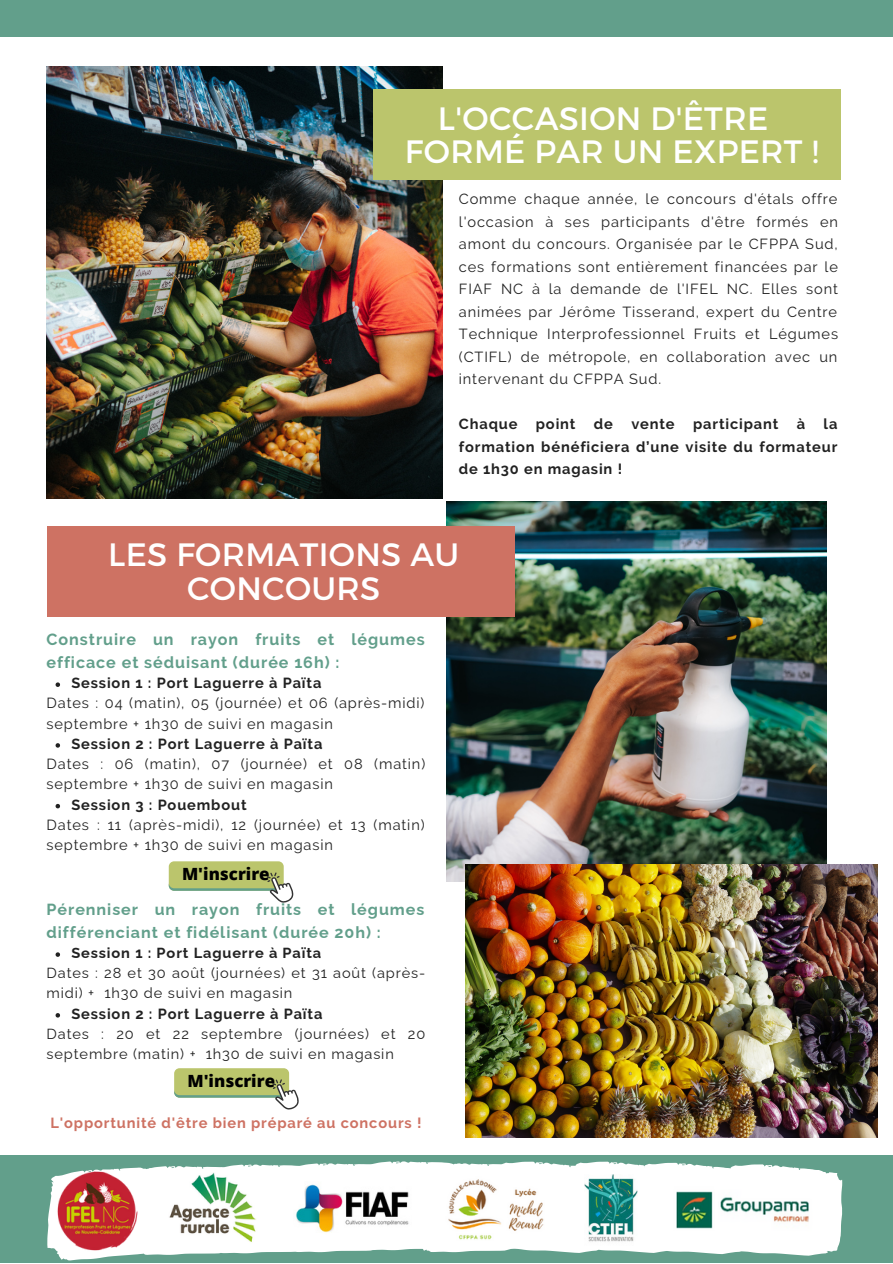
<style>
.page{position:relative;width:893px;height:1264px;background:#fff}
.page>*{position:absolute;margin:0;border:0;box-sizing:border-box;transform-origin:0 0}
.t1{font:32.25px/33.8px "Montserrat";letter-spacing:.01em;color:#fff;text-align:center}
.t2{font:800 16.8px "Open Sans";color:#000}
.t3{font:700 16.05px/22.5px "Raleway";letter-spacing:.06em;color:#629f8b}
.t4{font:14.55px/22.5px "Raleway";letter-spacing:.06em;color:#222}
.t5{font:700 14.55px/22.5px "Raleway";letter-spacing:.06em;color:#222;text-align:justify}
.t6{font:700 14.55px "Raleway";letter-spacing:.06em;color:#ce7263}
</style>
<div class="page">
<div style="left:0;top:0;width:892px;height:37px;background:#629f8b"></div>
<img style="left:47px;top:67px;width:395px;height:432px">
<img style="left:446px;top:501px;width:380px;height:380px">
<div style="left:373px;top:89px;width:468px;height:90px;background:#bbc56c"></div>
<div style="left:47px;top:526px;width:467px;height:90px;background:#ce7263"></div>
<img style="left:465px;top:864px;width:412px;height:273px">
<svg style="left:56px;top:682px;width:4px;height:5px"></svg>
<svg style="left:56px;top:743px;width:4px;height:4px"></svg>
<svg style="left:56px;top:804px;width:4px;height:4px"></svg>
<svg style="left:56px;top:952px;width:4px;height:4px"></svg>
<svg style="left:56px;top:1013px;width:4px;height:4px"></svg>
<div style="left:0;top:1155px;width:892px;height:107px;background:#629f8b"></div>
<svg style="left:47px;top:1161px;width:796px;height:100px"></svg>
<img style="left:168px;top:1172px;width:89px;height:72px">
<img style="left:52px;top:1166px;width:90px;height:89px">
<div style="left:169px;top:861px;width:115px;height:29px;background:#bbc56c;border-radius:5px"></div>
<svg style="left:169px;top:872px;width:124px;height:30px"></svg>
<div style="left:174px;top:1068px;width:115px;height:29px;background:#bbc56c;border-radius:5px"></div>
<svg style="left:174px;top:1079px;width:125px;height:30px"></svg>
<p class="t1" style="left:405px;top:100px;width:415px">L'OCCASION D'ÊTRE<br>FORMÉ PAR UN EXPERT !</p>
<p class="t4" style="left:459px;top:188px;width:380px;text-align:justify">Comme chaque année, le concours d'étals offre l'occasion à ses participants d'être formés en amont du concours. Organisée par le CFPPA Sud, ces formations sont entièrement financées par le FIAF NC à la demande de l'IFEL NC. Elles sont animées par Jérôme Tisserand, expert du Centre Technique Interprofessionnel Fruits et Légumes (CTIFL) de métropole, en collaboration avec un intervenant du CFPPA Sud.</p>
<p class="t5" style="left:459px;top:412px;width:60px">Chaque</p>
<p class="t5" style="left:536px;top:412px;width:41px">point</p>
<p class="t5" style="left:594px;top:412px;width:21px">de</p>
<p class="t5" style="left:631px;top:412px;width:45px">vente</p>
<p class="t5" style="left:693px;top:412px;width:87px">participant</p>
<p class="t5" style="left:796px;top:412px;width:10px">à</p>
<p class="t5" style="left:459px;top:412px;width:380px;text-indent:364px">la formation bénéficiera d’une visite du formateur de 1h30 en magasin !</p>
<p class="t1" style="left:108px;top:536px;width:352px">LES FORMATIONS AU<br>CONCOURS</p>
<p class="t3" style="left:47px;top:628px;width:379px">Construire un rayon fruits et légumes efficace et séduisant (durée 16h) :</p>
<p class="t4" style="left:47px;top:693px;width:379px;line-height:20.2px">Dates : 04 (matin), 05 (journée) et 06 (après-midi) septembre + 1h30 de suivi en magasin</p>
<p class="t4" style="left:47px;top:753px;width:380px;line-height:20.2px">Dates : 06 (matin), 07 (journée) et 08 (matin) septembre + 1h30 de suivi en magasin</p>
<p class="t4" style="left:47px;top:814px;width:379px;line-height:20.2px">Dates : 11 (après-midi), 12 (journée) et 13 (matin) septembre + 1h30 de suivi en magasin</p>
<p class="t5" style="left:71px;top:671px;width:251px">Session 1 : Port Laguerre à Païta</p>
<p class="t5" style="left:71px;top:732px;width:252px">Session 2 : Port Laguerre à Païta</p>
<p class="t5" style="left:71px;top:793px;width:177px">Session 3 : Pouembout</p>
<p class="t2" style="left:182px;top:862px;width:89px">M'inscrire</p>
<p class="t3" style="left:47px;top:898px;width:379px">Pérenniser un rayon fruits et légumes différenciant et fidélisant (durée 20h) :</p>
<p class="t4" style="left:47px;top:962px;width:380px;line-height:20.2px">Dates : 28 et 30 août (journées) et 31 août (après&shy;midi) + 1h30 de suivi en magasin</p>
<p class="t4" style="left:47px;top:1023px;width:380px;line-height:20.2px">Dates : 20 et 22 septembre (journées) et 20 septembre (matin) + 1h30 de suivi en magasin</p>
<p class="t5" style="left:71px;top:941px;width:251px">Session 1 : Port Laguerre à Païta</p>
<p class="t5" style="left:71px;top:1002px;width:252px">Session 2 : Port Laguerre à Païta</p>
<p class="t2" style="left:187px;top:1069px;width:89px">M'inscrire</p>
<p class="t6" style="left:51px;top:1114px;width:372px">L'opportunité d'être bien préparé au concours !</p>
</div>
